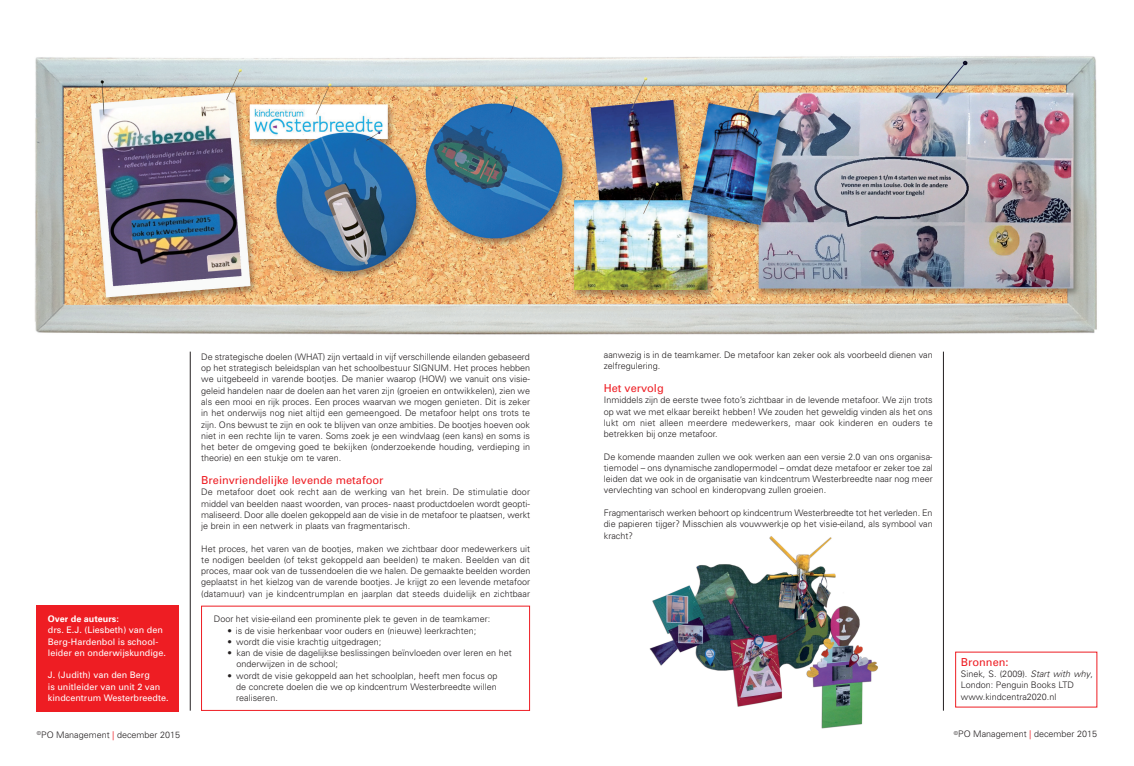
<style>
.page{position:relative;width:1134px;height:766px;background:#fff}
.page>*{position:absolute;margin:0;border:0;box-sizing:border-box;transform-origin:0 0}
.t1{font:11px "Univers";color:#ee1d23}
.t2{font:300 9px/11.3px "Univers";color:#231f20;text-align:justify}
.t3{font:9px/11.3px "Univers";color:#fff}
.t4{font:700 9px "Univers";color:#fff}
.s1{font-style:italic}
.s2{font-weight:400;color:#ee1d23}
</style>
<div class="page">
<img style="left:649px;top:536px;width:229px;height:193px">
<hr style="left:190px;top:351px;width:1px;height:359px;background:#231f20">
<div style="left:36px;top:604px;width:143px;height:107px;background:#ee1d23"></div>
<hr style="left:943px;top:351px;width:1px;height:359px;background:#231f20">
<img style="left:35px;top:56px;width:1062px;height:279px">
<p class="t4" style="left:48px;top:615px;width:73px">Over de auteurs:</p>
<p class="t3" style="left:48px;top:625px;width:120px">drs. E.J. (Liesbeth) van den<br>Berg-Hardenbol is school&shy;leider en onderwijskundige.</p>
<p class="t3" style="left:48px;top:670px;width:122px">J. (Judith) van den Berg<br>is unitleider van unit 2 van kindcentrum Westerbreedte.</p>
<p class="t2" style="left:201px;top:352px;width:330px">De strategische doelen (WHAT) zijn vertaald in vijf verschillende eilanden gebaseerd op het strategisch beleidsplan van het schoolbestuur SIGNUM. Het proces hebben we uitgebeeld in varende bootjes. De manier waarop (HOW) we vanuit ons visie&shy;geleid handelen naar de doelen aan het varen zijn (groeien en ontwikkelen), zien we als een mooi en rijk proces. Een proces waarvan we mogen genieten. Dit is zeker in het onderwijs nog niet altijd een gemeengoed. De metafoor helpt ons trots te zijn. Ons bewust te zijn en ook te blijven van onze ambities. De bootjes hoeven ook niet in een rechte lijn te varen. Soms zoek je een windvlaag (een kans) en soms is het beter de omgeving goed te bekijken (onderzoekende houding, verdieping in theorie) en een stukje om te varen.</p>
<p class="t1" style="left:201px;top:476px;width:184px">Breinvriendelijke levende metafoor</p>
<p class="t2" style="left:201px;top:487px;width:330px">De metafoor doet ook recht aan de werking van het brein. De stimulatie door middel van beelden naast woorden, van proces- naast productdoelen wordt geopti&shy;maliseerd. Door alle doelen gekoppeld aan de visie in de metafoor te plaatsen, werkt je brein in een netwerk in plaats van fragmentarisch.</p>
<p class="t2" style="left:201px;top:543px;width:331px">Het proces, het varen van de bootjes, maken we zichtbaar door medewerkers uit te nodigen beelden (of tekst gekoppeld aan beelden) te maken. Beelden van dit proces, maar ook van de tussendoelen die we halen. De gemaakte beelden worden geplaatst in het kielzog van de varende bootjes. Je krijgt zo een levende metafoor (datamuur) van je kindcentrumplan en jaarplan dat steeds duidelijk en zichtbaar</p>
<p class="t2" style="left:214px;top:614px;width:278px">Door het visie-eiland een prominente plek te geven in de teamkamer:</p>
<p class="t2" style="left:227px;top:625px;width:250px">• is de visie herkenbaar voor ouders en (nieuwe) leerkrachten;</p>
<p class="t2" style="left:227px;top:636px;width:155px">• wordt die visie krachtig uitgedragen;</p>
<p class="t2" style="left:236px;top:648px;width:277px;text-indent:-9px">• kan de visie de dagelijkse beslissingen beïnvloeden over leren en het onderwijzen in de school;</p>
<p class="t2" style="left:236px;top:670px;width:263px;text-indent:-9px">• wordt de visie gekoppeld aan het schoolplan, heeft men focus op de concrete doelen die we op kindcentrum Westerbreedte willen realiseren.</p>
<p class="t2" style="left:604px;top:350px;width:330px">aanwezig is in de teamkamer. De metafoor kan zeker ook als voorbeeld dienen van zelfregulering.</p>
<p class="t1" style="left:604px;top:384px;width:61px">Het vervolg</p>
<p class="t2" style="left:604px;top:395px;width:330px">Inmiddels zijn de eerste twee foto’s zichtbaar in de levende metafoor. We zijn trots op wat we met elkaar bereikt hebben! We zouden het geweldig vinden als het ons lukt om niet alleen meerdere medewerkers, maar ook kinderen en ouders te betrekken bij onze metafoor.</p>
<p class="t2" style="left:604px;top:451px;width:330px">De komende maanden zullen we ook werken aan een versie 2.0 van ons organisa&shy;tiemodel – ons dynamische zandlopermodel – omdat deze metafoor er zeker toe zal leiden dat we ook in de organisatie van kindcentrum Westerbreedte naar nog meer vervlechting van school en kinderopvang zullen groeien.</p>
<p class="t2" style="left:604px;top:508px;width:330px">Fragmentarisch werken behoort op kindcentrum Westerbreedte tot het verleden. En die papieren tijger? Misschien als vouwwerkje op het visie-eiland, als symbool van kracht?</p>
<p class="t1" style="left:961px;top:657px;width:49px">Bronnen:</p>
<p class="t2" style="left:961px;top:669px;width:134px;text-align:left">Sinek, S. (2009). <span class="s1">Start with why</span>,<br>London: Penguin Books LTD www.kindcentra2020.nl</p>
<p class="t2" style="left:37px;top:729px;width:145px"><sup>©</sup>PO Management <span class="s2">|</span> december 2015</p>
<p class="t2" style="left:954px;top:728px;width:145px"><sup>©</sup>PO Management <span class="s2">|</span> december 2015</p>
</div>
